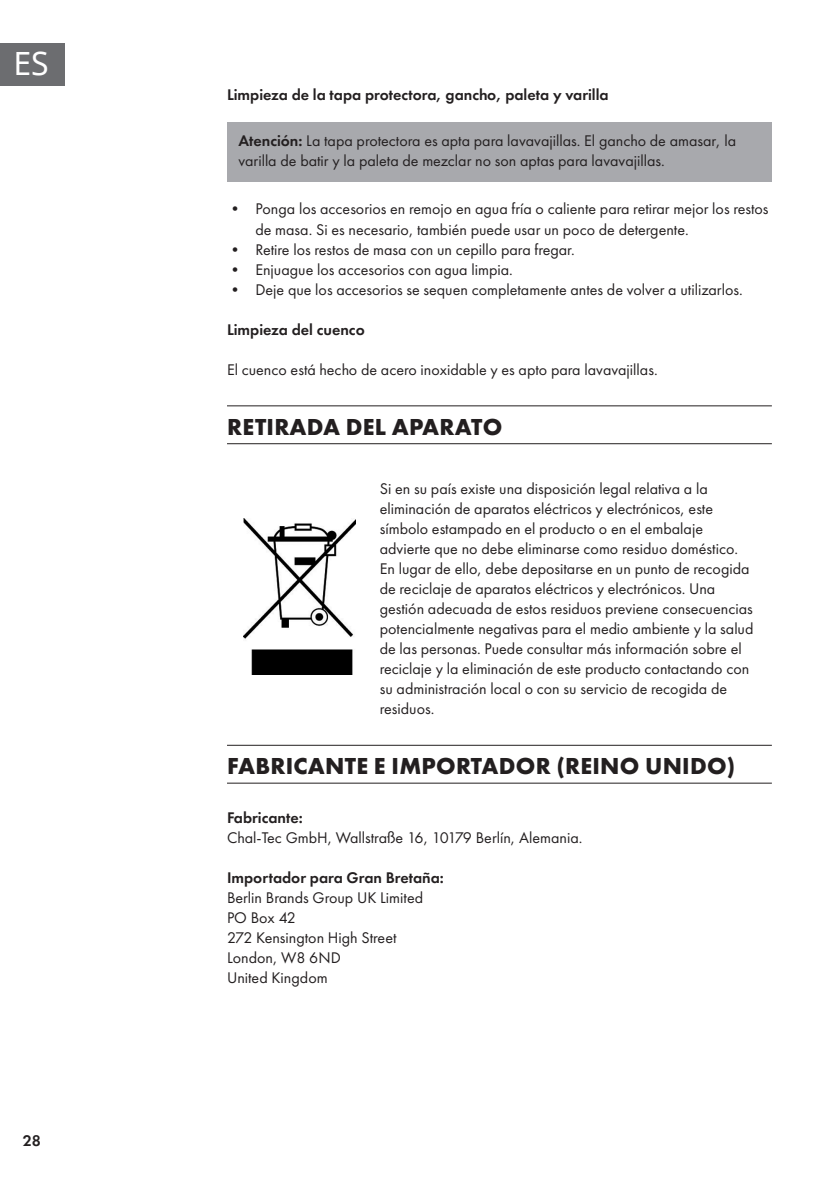
<style>
.page{position:relative;width:840px;height:1191px;background:#fff}
.page>*{position:absolute;margin:0;border:0;box-sizing:border-box;transform-origin:0 0}
.t1{font:32px "Noto Sans";color:#fff}
.Super_Headline{font:700 24px "Futura PTW08";letter-spacing:.01em;color:#231f20}
.Base_Text{font:16px/20px "Futura PTW08";color:#231f20}
.Base_Text_HINWEIS_gr{font:16px/20px "Futura PTW08";color:#231f20}
.Headline{font:600 16px "Futura PTW08";color:#231f20}
.Base_Text-2{font:600 16px "Futura PTW08";color:#231f20}
.s1{font-weight:600}
</style>
<div class="page">
<div style="left:0;top:43px;width:65px;height:42px;background:#6c6d70"></div>
<div style="left:227px;top:122px;width:544px;height:59px;background:#a8a9ad"></div>
<hr style="left:227px;top:405px;width:544px;height:1px;background:#231f20">
<hr style="left:227px;top:443px;width:544px;height:1px;background:#231f20">
<hr style="left:227px;top:745px;width:544px;height:1px;background:#231f20">
<hr style="left:227px;top:782px;width:544px;height:1px;background:#231f20">
<img style="left:243px;top:518px;width:112px;height:156px">
<h1 class="t1" style="left:14px;top:42px;width:37px">ES</h1>
<p class="Base_Text-2" style="left:23px;top:1130px;width:20px">28</p>
<p class="Base_Text-2" style="left:227px;top:85px;width:383px">Limpieza de la tapa protectora, gancho, paleta y varilla</p>
<p class="Base_Text_HINWEIS_gr" style="left:238px;top:131px;width:499px"><span class="s1">Atención:</span> La tapa protectora es apta para lavavajillas. El gancho de amasar, la varilla de batir y la paleta de mezclar no son aptas para lavavajillas.</p>
<p class="Base_Text" style="left:255px;top:199px;width:514px;text-indent:-28px">• Ponga los accesorios en remojo en agua fría o caliente para retirar mejor los restos de masa. Si es necesario, también puede usar un poco de detergente.</p>
<p class="Base_Text" style="left:227px;top:239px;width:349px">• Retire los restos de masa con un cepillo para fregar.</p>
<p class="Base_Text" style="left:227px;top:259px;width:287px">• Enjuague los accesorios con agua limpia.</p>
<p class="Base_Text" style="left:227px;top:279px;width:517px">• Deje que los accesorios se sequen completamente antes de volver a utilizarlos.</p>
<p class="Headline" style="left:227px;top:319px;width:139px">Limpieza del cuenco</p>
<p class="Base_Text" style="left:227px;top:359px;width:432px">El cuenco está hecho de acero inoxidable y es apto para lavavajillas.</p>
<p class="Super_Headline" style="left:227px;top:411px;width:276px">RETIRADA DEL APARATO</p>
<p class="Base_Text" style="left:379px;top:478px;width:375px">Si en su país existe una disposición legal relativa a la eliminación de aparatos eléctricos y electrónicos, este símbolo estampado en el producto o en el embalaje advierte que no debe eliminarse como residuo doméstico.<br>En lugar de ello, debe depositarse en un punto de recogida de reciclaje de aparatos eléctricos y electrónicos. Una gestión adecuada de estos residuos previene consecuencias potencialmente negativas para el medio ambiente y la salud de las personas. Puede consultar más información sobre el reciclaje y la eliminación de este producto contactando con su administración local o con su servicio de recogida de residuos.</p>
<p class="Super_Headline" style="left:227px;top:750px;width:509px">FABRICANTE E IMPORTADOR (REINO UNIDO)</p>
<p class="Headline" style="left:227px;top:807px;width:77px">Fabricante:</p>
<p class="Base_Text" style="left:227px;top:827px;width:356px">Chal-Tec GmbH, Wallstraße 16, 10179 Berlín, Alemania.</p>
<p class="Headline" style="left:227px;top:867px;width:218px">Importador para Gran Bretaña:</p>
<p class="Base_Text" style="left:227px;top:887px;width:197px">Berlin Brands Group UK Limited</p>
<p class="Base_Text" style="left:227px;top:907px;width:70px">PO Box 42</p>
<p class="Base_Text" style="left:227px;top:927px;width:171px">272 Kensington High Street</p>
<p class="Base_Text" style="left:227px;top:947px;width:115px">London, W8 6ND</p>
<p class="Base_Text" style="left:227px;top:967px;width:102px">United Kingdom</p>
</div>
